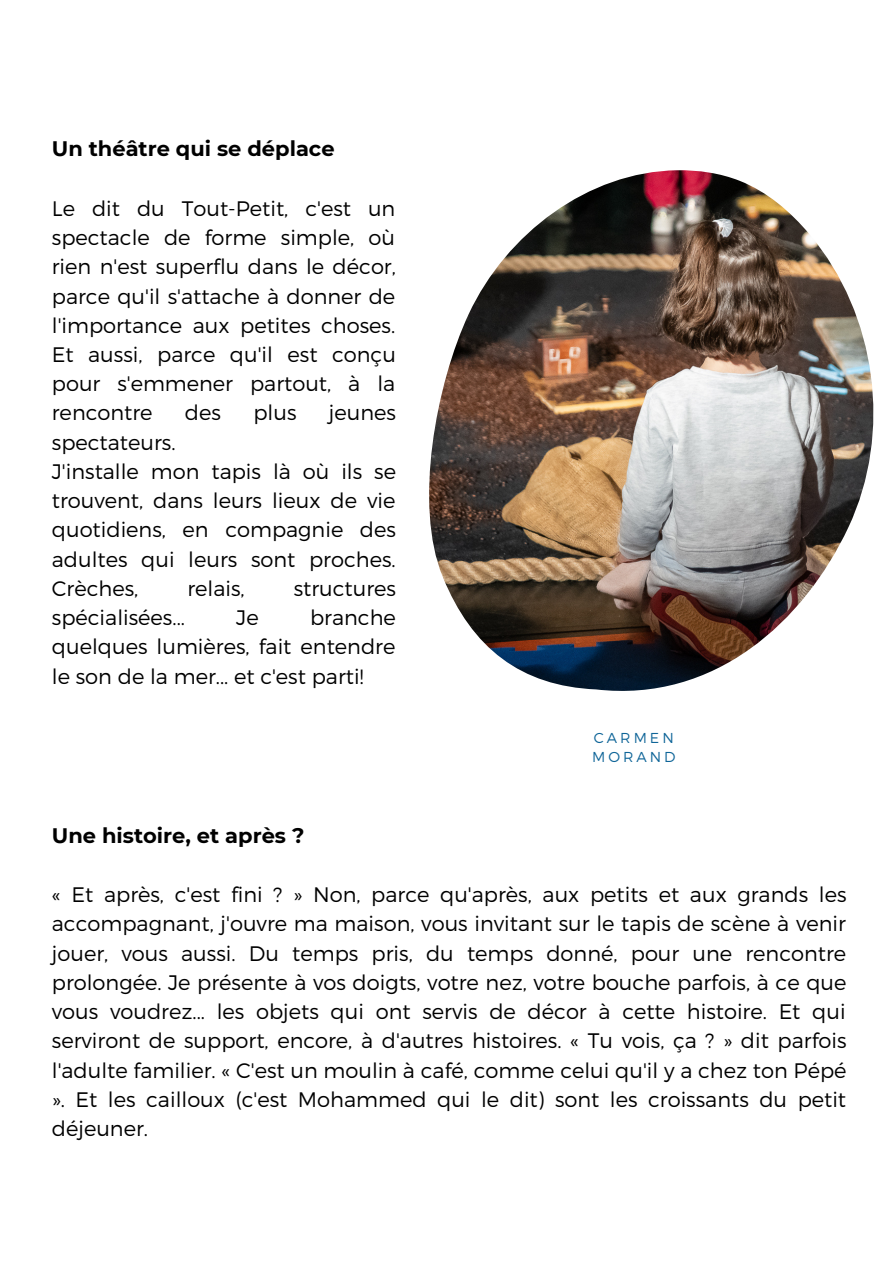
<style>
.page{position:relative;width:893px;height:1264px;background:#fff}
.page>*{position:absolute;margin:0;border:0;box-sizing:border-box;transform-origin:0 0}
.t1{font:300 21px/29.2px "Montserrat";color:#000;text-align:justify}
.t2{font:700 21px "Montserrat";color:#000}
.t3{font:300 14.4px/19px "Montserrat";letter-spacing:.21em;color:#0f6598}
</style>
<div class="page">
<img style="left:429px;top:170px;width:445px;height:521px">
<p class="t2" style="left:52px;top:136px;width:284px">Un théâtre qui se déplace</p>
<p class="t1" style="left:52px;top:193px;width:345px">Le dit du Tout-Petit, c'est un spectacle de forme simple, où rien n'est superflu dans le décor, parce qu'il s'attache à donner de l'importance aux petites choses.<br>Et aussi, parce qu'il est conçu pour s'emmener partout, à la rencontre</p>
<p class="t1" style="left:185px;top:397px;width:38px">des</p>
<p class="t1" style="left:253px;top:397px;width:45px">plus</p>
<p class="t1" style="left:329px;top:397px;width:69px">jeunes</p>
<p class="t1" style="left:52px;top:426px;width:125px">spectateurs.</p>
<p class="t1" style="left:52px;top:456px;width:346px">J'installe mon tapis là où ils se trouvent, dans leurs lieux de vie quotidiens, en compagnie des adultes qui leurs sont proches.<br>Crèches,</p>
<p class="t1" style="left:187px;top:572px;width:59px">relais,</p>
<p class="t1" style="left:294px;top:572px;width:104px">structures</p>
<p class="t1" style="left:52px;top:602px;width:135px">spécialisées...</p>
<p class="t1" style="left:236px;top:602px;width:24px">Je</p>
<p class="t1" style="left:52px;top:602px;width:345px;text-indent:258px">branche quelques lumières, fait entendre le son de la mer... et c'est parti!</p>
<p class="t3" style="left:592px;top:727px;width:85px">CARMEN<br>MORAND</p>
<p class="t2" style="left:52px;top:822px;width:254px">Une histoire, et après ?</p>
<p class="t1" style="left:52px;top:879px;width:796px">« Et après, c'est fini ? » Non, parce qu'après, aux petits et aux grands les accompagnant, j'ouvre ma maison, vous invitant sur le tapis de scène à venir jouer, vous aussi. Du temps pris, du temps donné, pour une rencontre prolongée. Je présente à vos doigts, votre nez, votre bouche parfois, à ce que vous voudrez... les objets qui ont servis de décor à cette histoire. Et qui serviront de support, encore, à d'autres histoires. « Tu vois, ça ? » dit parfois l'adulte familier. « C'est un moulin à café, comme celui qu'il y a chez ton Pépé ». Et les cailloux (c'est Mohammed qui le dit) sont les croissants du petit déjeuner.</p>
</div>
